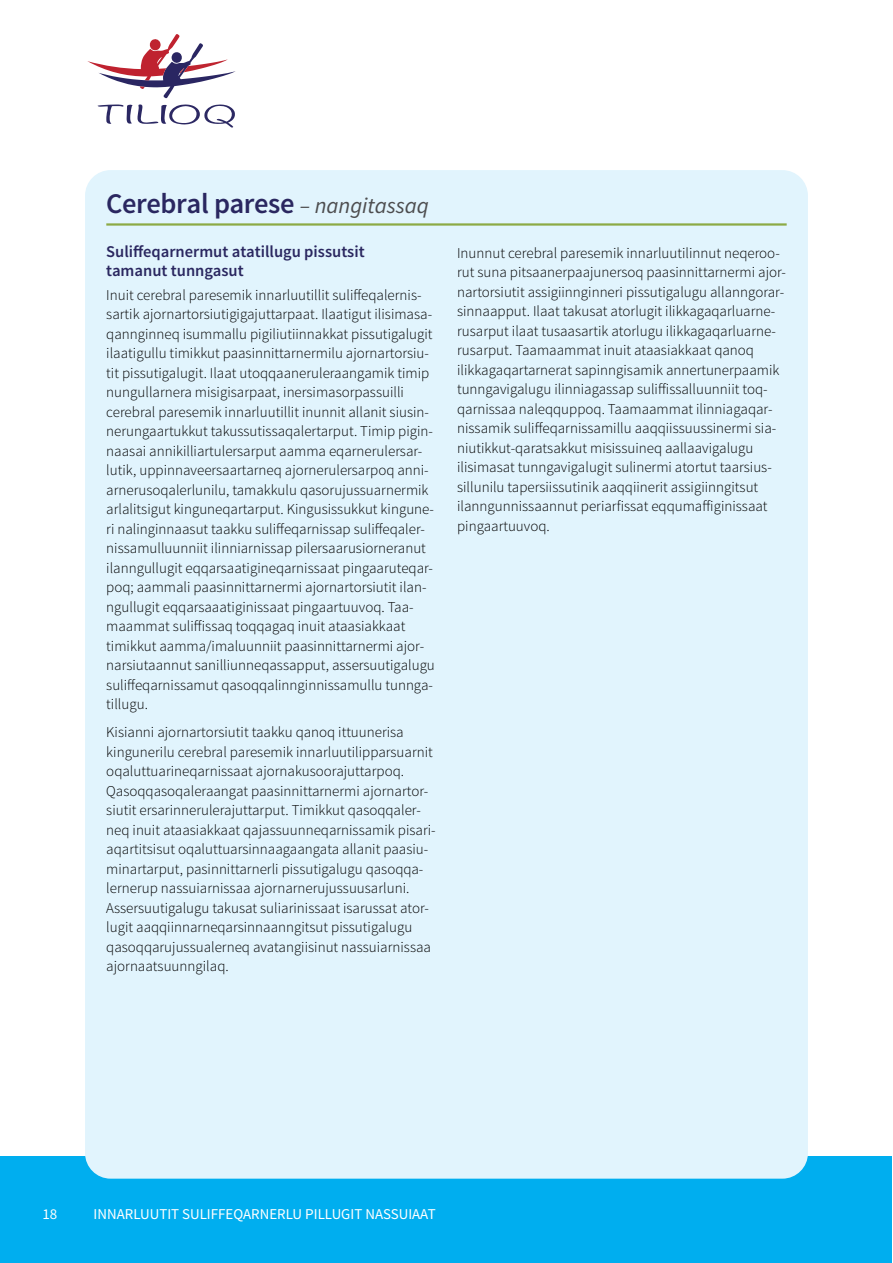
<style>
.page{position:relative;width:893px;height:1263px;background:#fff}
.page>*{position:absolute;margin:0;border:0;box-sizing:border-box;transform-origin:0 0}
.t1{font:600 28.5px "Source Sans Pro";letter-spacing:-.015em;color:#2a2760}
.t2{font:600 16.5px/18.8px "Source Sans Pro";color:#2a2760}
.t3{font:300 15px/19.5px "Source Sans Pro";color:#000}
.t4{font:15px "Source Sans Pro";color:#fff}
.s1{font-weight:400;font-style:italic;font-size:22.5px;color:#4d4d4f}
</style>
<div class="page">
<div style="left:0;top:1157px;width:892px;height:106px;background:#00aeef"></div>
<div style="left:85px;top:170px;width:723px;height:1009px;background:#e1f4fd;border-radius:26px"></div>
<svg style="left:87px;top:34px;width:149px;height:64px"></svg>
<svg style="left:98px;top:104px;width:137px;height:24px"></svg>
<hr style="left:106px;top:223px;width:681px;height:3px;background:#8caa45">
<h1 class="t1" style="left:106px;top:185px;width:324px">Cerebral parese <span class="s1">– nangitassaq</span></h1>
<p class="t2" style="left:106px;top:243px;width:260px">Suliffeqarnermut atatillugu pissutsit tamanut tunngasut</p>
<p class="t3" style="left:106px;top:285px;width:330px">Inuit cerebral paresemik innarluutillit suliffeqalernis&shy;sartik ajornartorsiutigigajuttarpaat. Ilaatigut ilisimasa&shy;qannginneq isummallu pigiliutiinnakkat pissutigalugit ilaatigullu timikkut paasinnittarnermilu ajornartorsiu&shy;tit pissutigalugit. Ilaat utoqqaaneruleraangamik timip nungullarnera misigisarpaat, inersimasorpassuilli cerebral paresemik innarluutillit inunnit allanit siusin&shy;nerungaartukkut takussutissaqalertarput. Timip pigin&shy;naasai annikilliartulersarput aamma eqarnerulersar&shy;lutik, uppinnaveersaartarneq ajornerulersarpoq anni&shy;arnerusoqalerlunilu, tamakkulu qasorujussuarnermik arlalitsigut kinguneqartarput. Kingusissukkut kingune&shy;ri nalinginnaasut taakku suliffeqarnissap suliffeqaler&shy;nissamulluunniit ilinniarnissap pilersaarusiorneranut ilanngullugit eqqarsaatigineqarnissaat pingaaruteqar&shy;poq; aammali paasinnittarnermi ajornartorsiutit ilan&shy;ngullugit eqqarsaaatiginissaat pingaartuuvoq. Taa&shy;maammat suliffissaq toqqagaq inuit ataasiakkaat timikkut aamma/imaluunniit paasinnittarnermi ajor&shy;narsiutaannut sanilliunneqassapput, assersuutigalugu suliffeqarnissamut qasoqqalinnginnissamullu tunnga&shy;tillugu.</p>
<p class="t3" style="left:106px;top:722px;width:331px">Kisianni ajornartorsiutit taakku qanoq ittuunerisa kingunerilu cerebral paresemik innarluutilipparsuarnit oqaluttuarineqarnissaat ajornakusoorajuttarpoq.<br>Qasoqqasoqaleraangat paasinnittarnermi ajornartor&shy;siutit ersarinnerulerajuttarput. Timikkut qasoqqaler&shy;neq inuit ataasiakkaat qajassuunneqarnissamik pisari&shy;aqartitsisut oqaluttuarsinnaagaangata allanit paasiu&shy;minartarput, pasinnittarnerli pissutigalugu qasoqqa&shy;lernerup nassuiarnissaa ajornarnerujussuusarluni.<br>Assersuutigalugu takusat suliarinissaat isarussat ator&shy;lugit aaqqiinnarneqarsinnaanngitsut pissutigalugu qasoqqarujussualerneq avatangiisinut nassuiarnissaa ajornaatsuunngilaq.</p>
<p class="t3" style="left:457px;top:243px;width:330px">Inunnut cerebral paresemik innarluutilinnut neqeroo&shy;rut suna pitsaanerpaajunersoq paasinnittarnermi ajor&shy;nartorsiutit assigiinnginneri pissutigalugu allanngorar&shy;sinnaapput. Ilaat takusat atorlugit ilikkagaqarluarne&shy;rusarput ilaat tusaasartik atorlugu ilikkagaqarluarne&shy;rusarput. Taamaammat inuit ataasiakkaat qanoq ilikkagaqartarnerat sapinngisamik annertunerpaamik tunngavigalugu ilinniagassap suliffissalluunniit toq&shy;qarnissaa naleqquppoq. Taamaammat ilinniagaqar&shy;nissamik suliffeqarnissamillu aaqqiissuussinermi sia&shy;niutikkut-qaratsakkut misissuineq aallaavigalugu ilisimasat tunngavigalugit sulinermi atortut taarsius&shy;sillunilu tapersiissutinik aaqqiinerit assigiinngitsut ilanngunnissaannut periarfissat eqqumaffiginissaat pingaartuuvoq.</p>
<p class="t4" style="left:43px;top:1205px;width:16px">18</p>
<p class="t4" style="left:94px;top:1205px;width:344px">INNARLUUTIT SULIFFEQARNERLU PILLUGIT NASSUIAAT</p>
</div>
